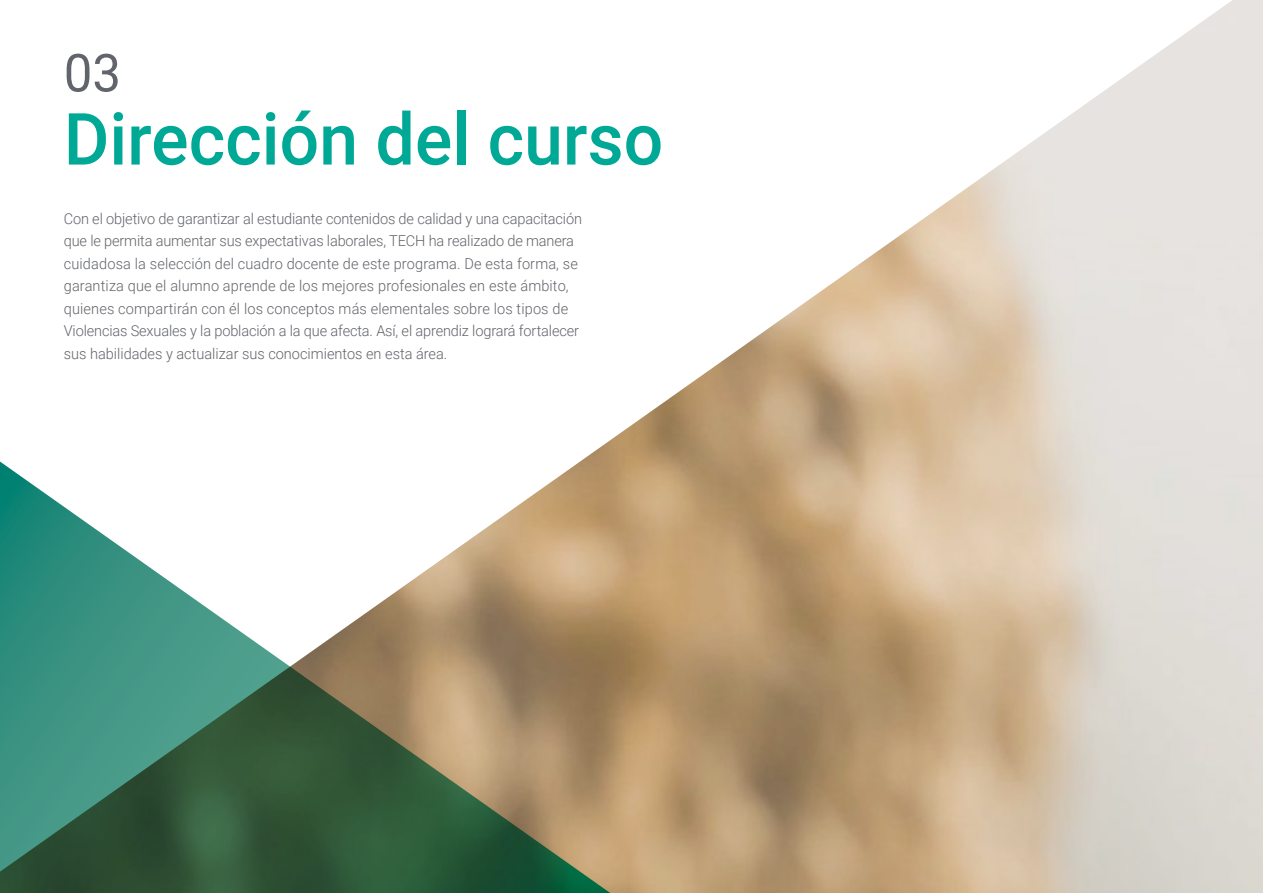
<style>
.page{position:relative;width:1263px;height:893px;background:#fff}
.page>*{position:absolute;margin:0;border:0;box-sizing:border-box;transform-origin:0 0}
.t1{font:500 72px "Roboto";color:#00a996}
.t2{font:52.5px "Roboto";color:#61646a}
.t3{font:300 15px/22.5px "Roboto";color:#61646a}
</style>
<div class="page">
<img style="left:602px;top:0;width:661px;height:893px">
<svg style="left:0;top:446px;width:640px;height:447px"></svg>
<h2 class="t2" style="left:64px;top:36px;width:59px">03</h2>
<h1 class="t1" style="left:64px;top:89px;width:601px">Dirección del curso</h1>
<p class="t3" style="left:64px;top:207px;width:520px">Con el objetivo de garantizar al estudiante contenidos de calidad y una capacitación que le permita aumentar sus expectativas laborales, TECH ha realizado de manera cuidadosa la selección del cuadro docente de este programa. De esta forma, se garantiza que el alumno aprende de los mejores profesionales en este ámbito, quienes compartirán con él los conceptos más elementales sobre los tipos de Violencias Sexuales y la población a la que afecta. Así, el aprendiz logrará fortalecer sus habilidades y actualizar sus conocimientos en esta área.</p>
</div>
